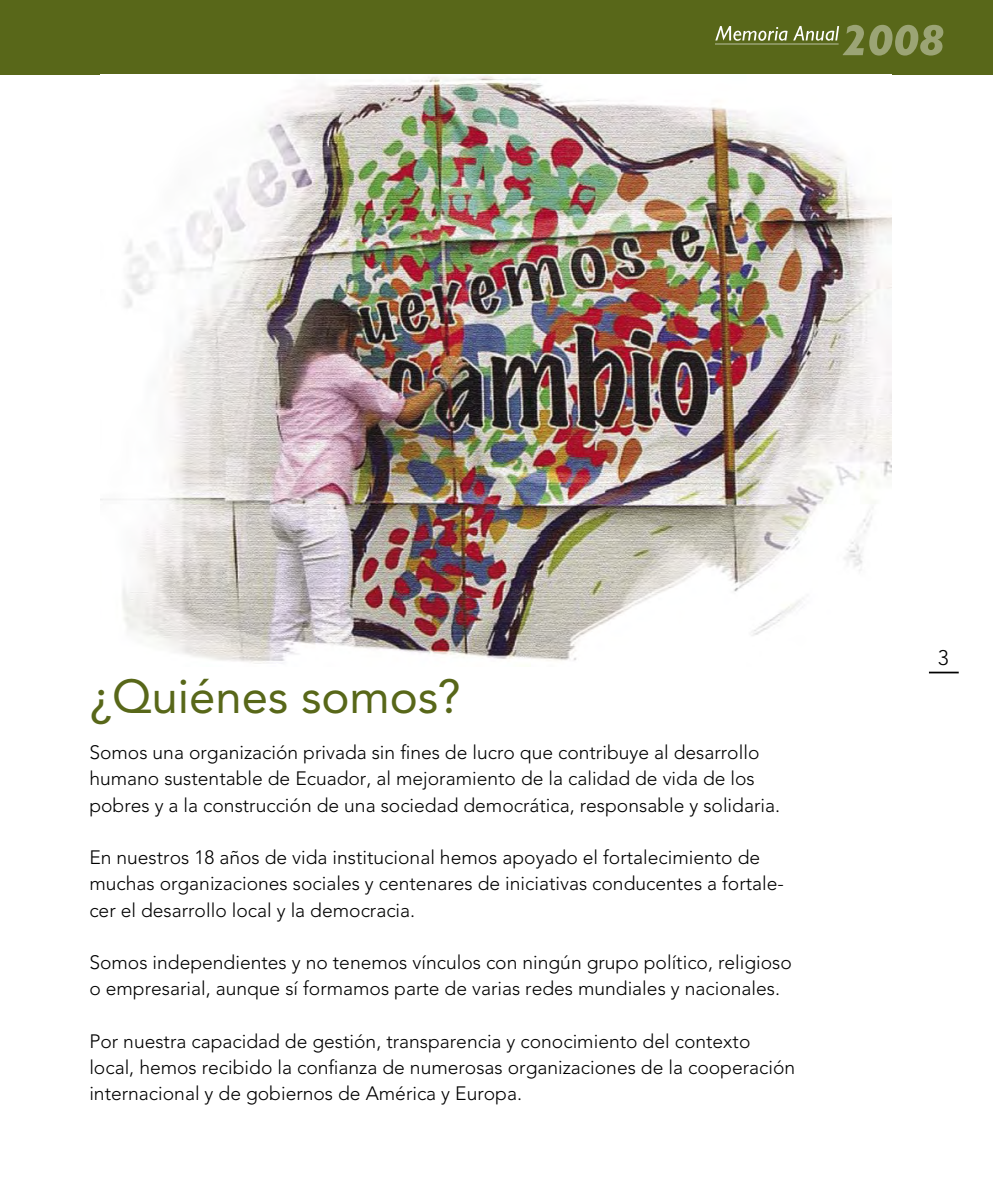
<style>
.page{position:relative;width:993px;height:1191px;background:#fff}
.page>*{position:absolute;margin:0;border:0;box-sizing:border-box;transform-origin:0 0}
.t1{font:47.25px "Avenir";color:#586719}
.t2{font:300 21px "Avenir";color:#000}
.t3{font:300 19.25px/26.2px "Avenir";color:#000}
</style>
<div class="page">
<hr style="left:928px;top:671px;width:30px;height:2px;background:#000">
<div style="left:0;top:0;width:992px;height:74px;background:#586719"></div>
<hr style="left:714px;top:43px;width:124px;height:2px;background:#9ba475">
<svg style="left:715px;top:26px;width:72px;height:15px"></svg>
<svg style="left:793px;top:25px;width:70px;height:30px"></svg>
<svg style="left:869px;top:25px;width:74px;height:31px"></svg>
<img style="left:101px;top:75px;width:790px;height:589px">
<p class="t1" style="left:89px;top:669px;width:373px">¿Quiénes somos?</p>
<p class="t3" style="left:89px;top:739px;width:692px">Somos una organización privada sin fines de lucro que contribuye al desarrollo humano sustentable de Ecuador, al mejoramiento de la calidad de vida de los pobres y a la construcción de una sociedad democrática, responsable y solidaria.</p>
<p class="t3" style="left:89px;top:844px;width:695px">En nuestros 18 años de vida institucional hemos apoyado el fortalecimiento de muchas organizaciones sociales y centenares de iniciativas conducentes a fortale&shy;cer el desarrollo local y la democracia.</p>
<p class="t3" style="left:89px;top:949px;width:703px">Somos independientes y no tenemos vínculos con ningún grupo político, religioso o empresarial, aunque sí formamos parte de varias redes mundiales y nacionales.</p>
<p class="t3" style="left:89px;top:1028px;width:707px">Por nuestra capacidad de gestión, transparencia y conocimiento del contexto local, hemos recibido la confianza de numerosas organizaciones de la cooperación internacional y de gobiernos de América y Europa.</p>
<p class="t2" style="left:937px;top:645px;width:12px">3</p>
</div>
